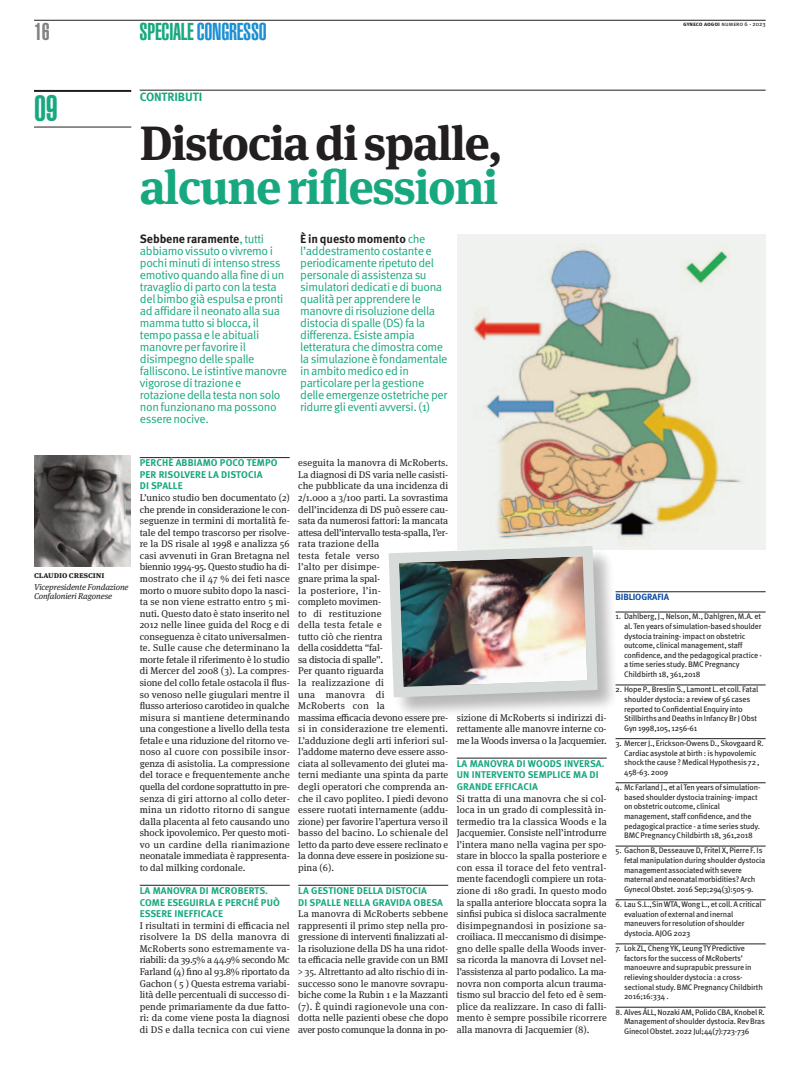
<style>
.page{position:relative;width:794px;height:1078px;background:#fff}
.page>*{position:absolute;margin:0;border:0;box-sizing:border-box;transform-origin:0 0}
.t1{font:700 48px "Meta Serif OT";color:#231f20}
.t2{font:700 48px "Meta Serif OT";color:#18a87f}
.t3{font:900 extra-condensed 36px "Helvetica";color:#18a87f}
.t4{font:900 extra-condensed 24px "Helvetica";letter-spacing:-.01em;color:#1d90d0}
.t5{font:900 extra-condensed 24px "Helvetica";color:#808285}
.t6{font:12px/12px "Meta Pro";letter-spacing:-.03em;color:#18a87f}
.t7{font:700 12px "Meta Pro";letter-spacing:-.01em;color:#18a87f}
.t8{font:9.8px/11.6px "Meta Serif OT";color:#231f20;text-align:justify}
.t9{font:700 9.8px/11.6px "Meta Pro";letter-spacing:.01em;color:#18a87f}
.t10{font:700 9px "Meta Pro";letter-spacing:-.02em;color:#0d4da1}
.t11{font:italic 8.5px/9px "Meta Serif OT";letter-spacing:-.01em;color:#231f20}
.t12{font:700 8.5px "Meta Serif OT";letter-spacing:-.01em;color:#231f20}
.t13{font:8px/9.6px "Meta Pro";letter-spacing:-.02em;color:#231f20}
.t14{font:6px "Meta Pro";color:#231f20}
.s1{font-weight:700}
.s2{color:#18a87f}
.s3{font-weight:700;color:#231f20}
</style>
<div class="page">
<hr style="left:34px;top:20px;width:731px;height:1px;background:#231f20">
<hr style="left:140px;top:457px;width:150px;height:1px;background:#231f20">
<hr style="left:140px;top:884px;width:150px;height:1px;background:#231f20">
<hr style="left:298px;top:884px;width:150px;height:1px;background:#231f20">
<hr style="left:457px;top:757px;width:150px;height:1px;background:#231f20">
<hr style="left:34px;top:90px;width:97px;height:2px;background:#231f20">
<hr style="left:34px;top:127px;width:97px;height:1px;background:#231f20">
<hr style="left:140px;top:90px;width:625px;height:1px;background:#231f20">
<img style="left:34px;top:455px;width:96px;height:111px">
<img style="left:457px;top:234px;width:308px;height:312px">
<hr style="left:615px;top:591px;width:150px;height:1px;background:#231f20">
<hr style="left:615px;top:611px;width:150px;height:1px;background:#231f20">
<hr style="left:615px;top:684px;width:150px;height:1px;background:#231f20">
<hr style="left:615px;top:738px;width:150px;height:1px;background:#231f20">
<hr style="left:615px;top:782px;width:150px;height:1px;background:#231f20">
<hr style="left:615px;top:845px;width:150px;height:1px;background:#231f20">
<hr style="left:615px;top:899px;width:150px;height:1px;background:#231f20">
<hr style="left:615px;top:943px;width:150px;height:1px;background:#231f20">
<hr style="left:615px;top:1006px;width:150px;height:1px;background:#231f20">
<img style="left:400px;top:543px;width:224px;height:171px">
<img style="left:388px;top:540px;width:215px;height:162px">
<p class="t5" style="left:34px;top:23px;width:17px">16</p>
<p class="t14" style="left:683px;top:22px;width:84px"><span class="s1">gyneco aogoi</span> numero 6 - 2023</p>
<p class="t4" style="left:140px;top:23px;width:129px"><span class="s2">SPECIALE</span>CONGRESSO</p>
<p class="t3" style="left:34px;top:95px;width:25px">09</p>
<p class="t7" style="left:140px;top:92px;width:64px">CONTRIBUTI</p>
<p class="t1" style="left:140px;top:125px;width:364px">Distocia di spalle,</p>
<p class="t2" style="left:140px;top:169px;width:360px">alcune riflessioni</p>
<p class="t6" style="left:140px;top:234px;width:149px"><span class="s3">Sebbene raramente</span>, tutti abbiamo vissuto o vivremo i pochi minuti di intenso stress emotivo quando alla fine di un travaglio di parto con la testa del bimbo già espulsa e pronti ad affidare il neonato alla sua mamma tutto si blocca, il tempo passa e le abituali manovre per favorire il disimpegno delle spalle falliscono. Le istintive manovre vigorose di trazione e rotazione della testa non solo non funzionano ma possono essere nocive.</p>
<p class="t6" style="left:300px;top:234px;width:149px"><span class="s3">È in questo momento</span> che l’addestramento costante e periodicamente ripetuto del personale di assistenza su simulatori dedicati e di buona qualità per apprendere le manovre di risoluzione della distocia di spalle (DS) fa la differenza. Esiste ampia letteratura che dimostra come la simulazione è fondamentale in ambito medico ed in particolare per la gestione delle emergenze ostetriche per ridurre gli eventi avversi. (1)</p>
<p class="t12" style="left:34px;top:571px;width:72px">claudio crescini</p>
<p class="t11" style="left:34px;top:583px;width:96px">Vicepresidente Fondazione<br>Confalonieri Ragonese</p>
<p class="t9" style="left:140px;top:458px;width:139px">PERCHÉ ABBIAMO POCO TEMPO<br>PER RISOLVERE LA DISTOCIA<br>DI SPALLE</p>
<p class="t8" style="left:140px;top:492px;width:151px">L’unico studio ben documentato (2) che prende in considerazione le con&shy;seguenze in termini di mortalità fe&shy;tale del tempo trascorso per risolve&shy;re la DS risale al 1998 e analizza 56 casi avvenuti in Gran Bretagna nel biennio 1994-95. Questo studio ha di&shy;mostrato che il 47 % dei feti nasce morto o muore subito dopo la nasci&shy;ta se non viene estratto entro 5 mi&shy;nuti. Questo dato è stato inserito nel 2012 nelle linee guida del Rocg e di conseguenza è citato universalmen&shy;te. Sulle cause che determinano la morte fetale il riferimento è lo studio di Mercer del 2008 (3). La compres&shy;sione del collo fetale ostacola il flus&shy;so venoso nelle giugulari mentre il flusso arterioso carotideo in qualche misura si mantiene determinando una congestione a livello della testa fetale e una riduzione del ritorno ve&shy;noso al cuore con possibile insor&shy;genza di asistolia. La compressione del torace e frequentemente anche quella del cordone soprattutto in pre&shy;senza di giri attorno al collo deter&shy;mina un ridotto ritorno di sangue dalla placenta al feto causando uno shock ipovolemico. Per questo moti&shy;vo un cardine della rianimazione neonatale immediata è rappresenta&shy;to dal milking cordonale.</p>
<p class="t9" style="left:140px;top:885px;width:142px">LA MANOVRA DI MCROBERTS.<br>COME ESEGUIRLA E PERCHÉ PUÒ<br>ESSERE INEFFICACE</p>
<p class="t8" style="left:140px;top:920px;width:151px">I risultati in termini di efficacia nel risolvere la DS della manovra di McRoberts sono estremamente va&shy;riabili: da 39.5% a 44.9% secondo Mc Farland (4) fino al 93.8% riportato da Gachon ( 5 ) Questa estrema variabi&shy;lità delle percentuali di successo di&shy;pende primariamente da due fatto&shy;ri: da come viene posta la diagnosi di DS e dalla tecnica con cui viene</p>
<p class="t8" style="left:298px;top:458px;width:151px;text-align:left">eseguita la manovra di McRoberts.<br>La diagnosi di DS varia nelle casisti&shy;che pubblicate da una incidenza di<br>2/1.000 a 3/100 parti. La sovrastima dell’incidenza di DS può essere cau&shy;sata da numerosi fattori: la mancata attesa dell’intervallo testa-spalla, l’er&shy;rata trazione della<br>testa fetale verso<br>l’alto per disimpe-<br>gnare prima la spal-<br>la posteriore, l’in-<br>completo movimen-<br>to di restituzione<br>della testa fetale e<br>tutto ciò che rientra<br>della cosiddetta “fal-<br>sa distocia di spalle”.</p>
<p class="t8" style="left:298px;top:665px;width:151px;text-align:left">Per quanto riguarda<br>la realizzazione di<br>una manovra di<br>McRoberts con la<br>massima efficacia devono essere pre&shy;si in considerazione tre elementi.<br>L’adduzione degli arti inferiori sul&shy;l’addome materno deve essere asso&shy;ciata al sollevamento dei glutei ma&shy;terni mediante una spinta da parte degli operatori che comprenda an&shy;che il cavo popliteo. I piedi devono essere ruotati internamente (addu&shy;zione) per favorire l’apertura verso il basso del bacino. Lo schienale del letto da parto deve essere reclinato e la donna deve essere in posizione su&shy;pina (6).</p>
<p class="t9" style="left:298px;top:885px;width:146px">LA GESTIONE DELLA DISTOCIA<br>DI SPALLE NELLA GRAVIDA OBESA</p>
<p class="t8" style="left:298px;top:908px;width:151px">La manovra di McRoberts sebbene rappresenti il primo step nella pro&shy;gressione di interventi finalizzati al&shy;la risoluzione della DS ha una ridot&shy;ta efficacia nelle gravide con un BMI &gt; 35. Altrettanto ad alto rischio di in&shy;successo sono le manovre sovrapu&shy;biche come la Rubin 1 e la Mazzanti (7). È quindi ragionevole una con&shy;dotta nelle pazienti obese che dopo aver posto comunque la donna in po-</p>
<p class="t8" style="left:457px;top:712px;width:151px">sizione di McRoberts si indirizzi di&shy;rettamente alle manovre interne co&shy;me la Woods inversa o la Jacquemier.</p>
<p class="t9" style="left:457px;top:758px;width:149px">LA MANOVRA DI WOODS INVERSA.<br>UN INTERVENTO SEMPLICE MA DI<br>GRANDE EFFICACIA</p>
<p class="t8" style="left:457px;top:793px;width:151px">Si tratta di una manovra che si col&shy;loca in un grado di complessità in&shy;termedio tra la classica Woods e la Jacquemier. Consiste nell’introdurre l’intera mano nella vagina per spo&shy;stare in blocco la spalla posteriore e con essa il torace del feto ventral&shy;mente facendogli compiere un rota&shy;zione di 180 gradi. In questo modo la spalla anteriore bloccata sopra la sinfisi pubica si disloca sacralmente disimpegnandosi in posizione sa&shy;croiliaca. Il meccanismo di disimpe&shy;gno delle spalle della Woods inver&shy;sa ricorda la manovra di Lovset nel&shy;l’assistenza al parto podalico. La ma&shy;novra non comporta alcun trauma&shy;tismo sul braccio del feto ed è sem&shy;plice da realizzare. In caso di falli&shy;mento è sempre possibile ricorrere alla manovra di Jacquemier (8).</p>
<p class="t10" style="left:615px;top:593px;width:55px">BIBLIOGRAFIA</p>
<p class="t13" style="left:624px;top:612px;width:139px;text-indent:-9px">1. Dahlberg, J., Nelson, M., Dahlgren, M.A. et al. Ten years of simulation-based shoulder dystocia training- impact on obstetric outcome, clinical management, staff confidence, and the pedagogical practice - a time series study. BMC Pregnancy Childbirth 18, 361,2018</p>
<p class="t13" style="left:624px;top:685px;width:136px;text-indent:-9px">2. Hope P., Breslin S., Lamont L. et coll. Fatal shoulder dystocia: a review of 56 cases reported to Confidential Enquiry into Stillbirths and Deaths in Infancy Br J Obst Gyn 1998,105, 1256-61</p>
<p class="t13" style="left:624px;top:738px;width:141px;text-indent:-9px">3. Mercer J., Erickson-Owens D., Skovgaard R.<br>Cardiac asystole at birth : is hypovolemic shock the cause ? Medical Hypothesis 72 , 458-63. 2009</p>
<p class="t13" style="left:624px;top:783px;width:138px;text-indent:-9px">4. Mc Farland J., et al Ten years of simulation&shy;based shoulder dystocia training- impact on obstetric outcome, clinical management, staff confidence, and the pedagogical practice - a time series study.<br>BMC Pregnancy Childbirth 18, 361,2018</p>
<p class="t13" style="left:624px;top:846px;width:143px;text-indent:-9px">5. Gachon B, Desseauve D, Fritel X, Pierre F. Is fetal manipulation during shoulder dystocia management associated with severe maternal and neonatal morbidities? Arch Gynecol Obstet. 2016 Sep;294(3):505-9.</p>
<p class="t13" style="left:624px;top:899px;width:139px;text-indent:-9px">6. Lau S.L.,Sin WTA, Wong L., et coll. A critical evaluation of external and inernal maneuvers for resolution of shoulder dystocia. AJOG 2023</p>
<p class="t13" style="left:624px;top:944px;width:140px;text-indent:-9px">7. Lok ZL, Cheng YK, Leung TY Predictive factors for the success of McRoberts’ manoeuvre and suprapubic pressure in relieving shoulder dystocia : a cross&shy;sectional study. BMC Pregnancy Childbirth 2016;16:334 .</p>
<p class="t13" style="left:624px;top:1007px;width:142px;text-align:justify;text-indent:-9px">8. Alves ÁLL, Nozaki AM, Polido CBA, Knobel R.<br>Management of shoulder dystocia. Rev Bras Ginecol Obstet. 2022 Jul;44(7):723-736</p>
</div>
